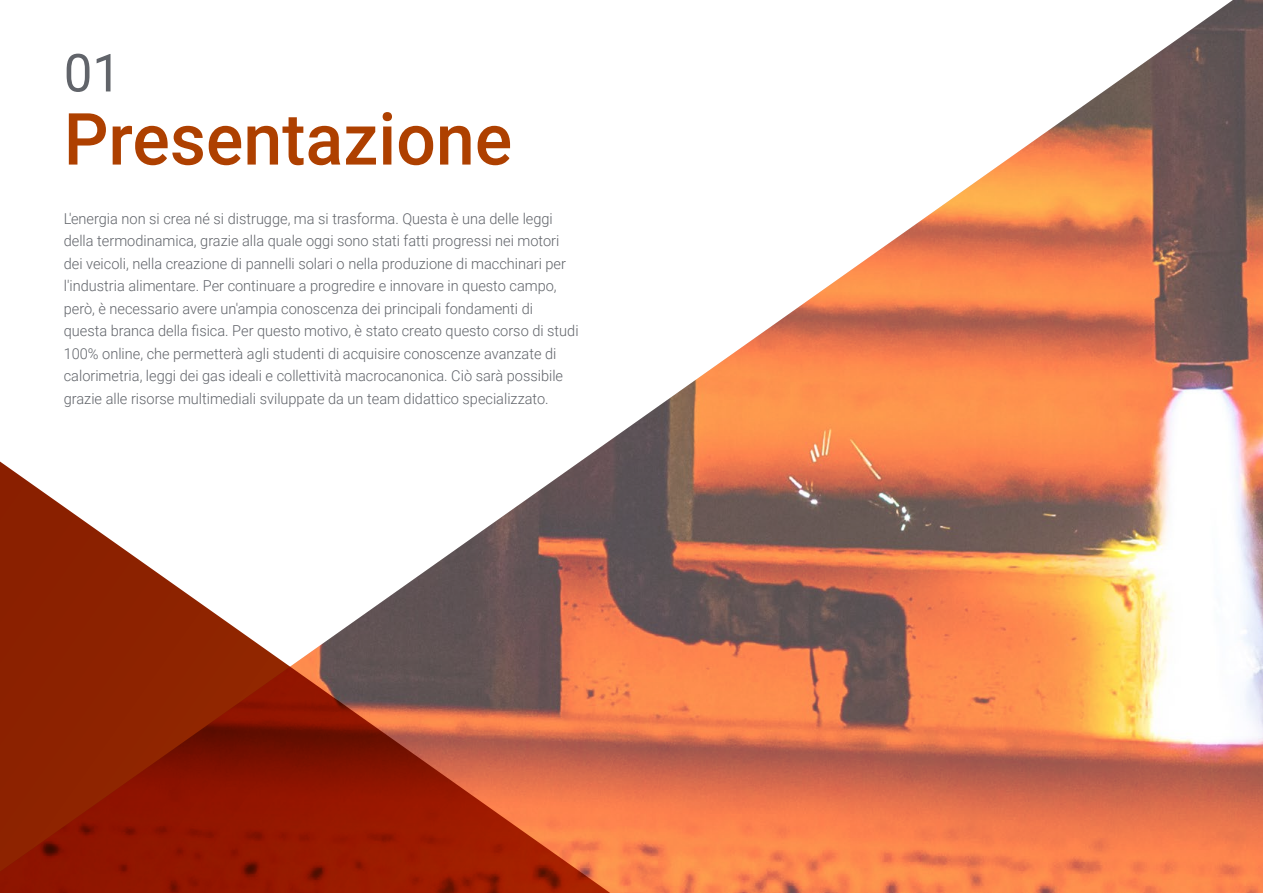
<style>
.page{position:relative;width:1263px;height:893px;background:#fff}
.page>*{position:absolute;margin:0;border:0;box-sizing:border-box;transform-origin:0 0}
.t1{font:500 72px "Roboto";color:#ae4000}
.t2{font:52.5px "Roboto";color:#61646a}
.t3{font:300 15px/22.5px "Roboto";color:#61646a}
</style>
<div class="page">
<img style="left:602px;top:0;width:661px;height:893px">
<svg style="left:0;top:446px;width:640px;height:447px"></svg>
<h2 class="t2" style="left:64px;top:36px;width:59px">01</h2>
<h1 class="t1" style="left:64px;top:89px;width:450px">Presentazione</h1>
<p class="t3" style="left:64px;top:207px;width:516px">L'energia non si crea né si distrugge, ma si trasforma. Questa è una delle leggi della termodinamica, grazie alla quale oggi sono stati fatti progressi nei motori dei veicoli, nella creazione di pannelli solari o nella produzione di macchinari per l'industria alimentare. Per continuare a progredire e innovare in questo campo, però, è necessario avere un'ampia conoscenza dei principali fondamenti di questa branca della fisica. Per questo motivo, è stato creato questo corso di studi 100% online, che permetterà agli studenti di acquisire conoscenze avanzate di calorimetria, leggi dei gas ideali e collettività macrocanonica. Ciò sarà possibile grazie alle risorse multimediali sviluppate da un team didattico specializzato.</p>
</div>
